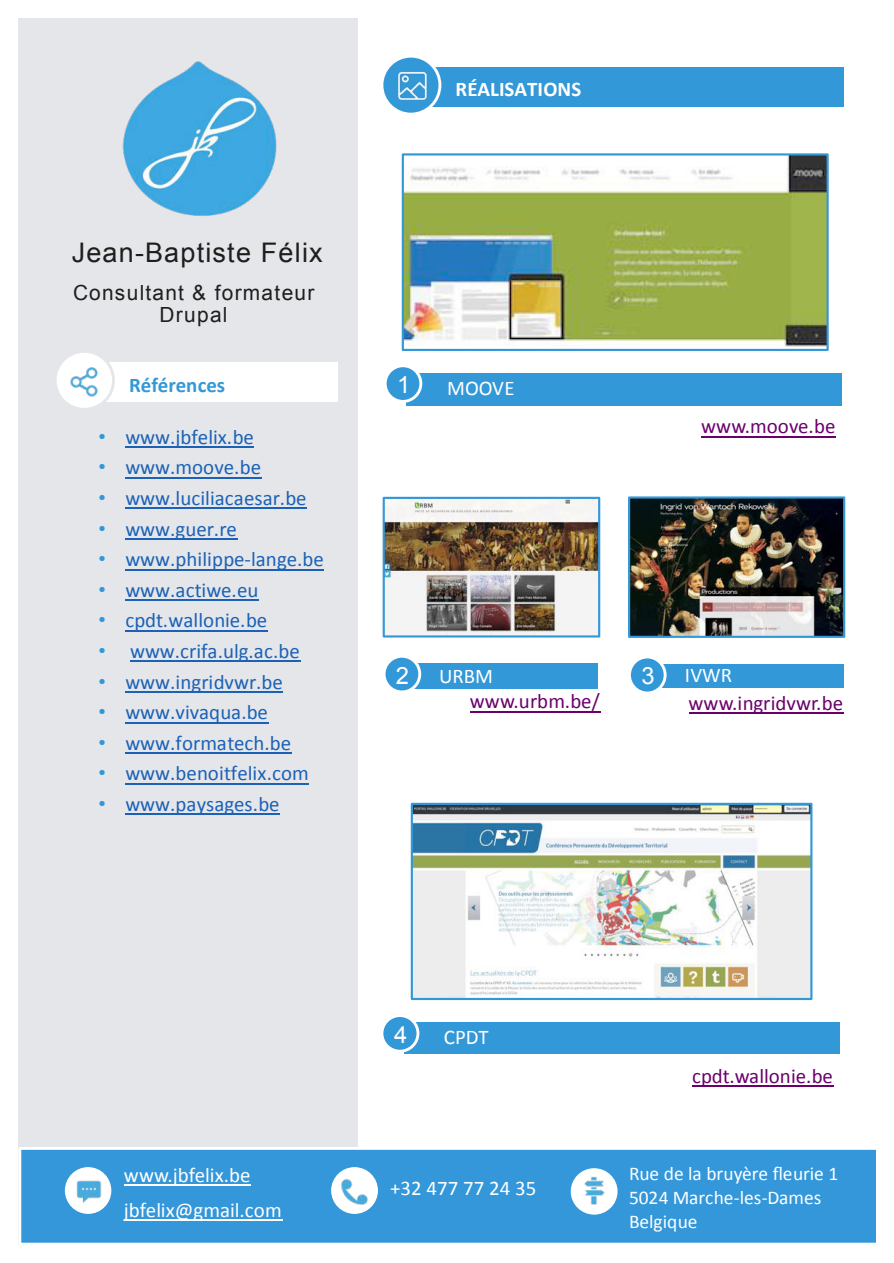
<style>
.page{position:relative;width:894px;height:1263px;background:#fff}
.page>*{position:absolute;margin:0;border:0;box-sizing:border-box;transform-origin:0 0}
.t1{font:27px "Arial";letter-spacing:.045em;color:#1e1e1d}
.t2{font:23.7px "Arial";color:#fff}
.t3{font:20.85px "Calibri";color:#1b62b6}
.t4{font:20.85px/35px "Calibri";color:#fff}
.t5{font:20.85px "Calibri";letter-spacing:.005em;color:#6b006d}
.t6{font:20.85px/21.6px "Arial";letter-spacing:.065em;color:#1e1e1d;text-align:center}
.t7{font:700 20.85px "Calibri";letter-spacing:.005em;color:#fff}
.t8{font:700 20.85px "Calibri";color:#3398d8}
.t9{font:19.5px/23.7px "Calibri";letter-spacing:-.005em;color:#fff}
.s1{font-family:"Arial";color:#3396d8}
</style>
<div class="page">
<div style="left:18px;top:18px;width:339px;height:1227px;background:#e5e6ea"></div>
<svg style="left:18px;top:1147px;width:857px;height:98px;background:#419edc"></svg>
<div style="left:65px;top:1167px;width:46px;height:47px;background:#fff;border-radius:50%"></div>
<img style="left:76px;top:1180px;width:29px;height:27px">
<div style="left:331px;top:1167px;width:47px;height:47px;background:#fff;border-radius:50%"></div>
<img style="left:341px;top:1178px;width:27px;height:27px">
<div style="left:570px;top:1168px;width:47px;height:47px;background:#fff;border-radius:50%"></div>
<img style="left:577px;top:1175px;width:28px;height:30px">
<div style="left:96px;top:362px;width:241px;height:40px;background:#fff"></div>
<svg style="left:54px;top:350px;width:61px;height:61px"></svg>
<img style="left:62px;top:360px;width:43px;height:42px">
<div style="left:423px;top:67px;width:419px;height:40px;background:#3398d8"></div>
<svg style="left:380px;top:55px;width:61px;height:61px"></svg>
<img style="left:391px;top:64px;width:42px;height:43px">
<img style="left:404px;top:156px;width:421px;height:191px">
<div style="left:401px;top:153px;width:427px;height:198px;border:2px solid #3398d8"></div>
<img style="left:385px;top:500px;width:212px;height:135px">
<div style="left:382px;top:497px;width:218px;height:141px;border:2px solid #3398d8"></div>
<img style="left:630px;top:499px;width:212px;height:136px">
<div style="left:627px;top:496px;width:218px;height:142px;border:2px solid #3398d8"></div>
<div style="left:406px;top:373px;width:436px;height:32px;background:#3398d8"></div>
<svg style="left:383px;top:364px;width:39px;height:39px"></svg>
<img style="left:413px;top:806px;width:396px;height:191px">
<div style="left:410px;top:803px;width:402px;height:197px;border:2px solid #3398d8"></div>
<div style="left:404px;top:1022px;width:435px;height:31px;background:#3398d8"></div>
<svg style="left:380px;top:1014px;width:39px;height:39px"></svg>
<div style="left:406px;top:663px;width:192px;height:26px;background:#3398d8"></div>
<svg style="left:382px;top:655px;width:39px;height:38px"></svg>
<div style="left:651px;top:664px;width:192px;height:23px;background:#3398d8"></div>
<svg style="left:627px;top:656px;width:39px;height:38px"></svg>
<div style="left:124px;top:1162px;width:165px;height:26px;background:#3397da"></div>
<hr style="left:124px;top:1185px;width:127px;height:1px;background:#fff">
<div style="left:124px;top:1197px;width:179px;height:31px;background:#3397da"></div>
<div style="left:390px;top:1175px;width:168px;height:32px;background:#3397da"></div>
<img style="left:122px;top:61px;width:155px;height:155px">
<img style="left:337px;top:373px;width:1px;height:22px">
<img style="left:701px;top:437px;width:134px;height:1px">
<hr style="left:701px;top:436px;width:134px;height:1px;background:#6b006d">
<img style="left:393px;top:371px;width:24px;height:22px">
<img style="left:692px;top:1085px;width:141px;height:1px">
<hr style="left:124px;top:1220px;width:158px;height:1px;background:#fff">
<hr style="left:692px;top:1086px;width:141px;height:1px;background:#6b006d">
<img style="left:390px;top:1021px;width:24px;height:22px">
<img style="left:470px;top:712px;width:130px;height:1px">
<hr style="left:469px;top:711px;width:131px;height:1px;background:#6b006d">
<img style="left:392px;top:661px;width:23px;height:23px">
<hr style="left:688px;top:712px;width:155px;height:2px;background:#6b006d">
<img style="left:637px;top:662px;width:24px;height:23px">
<img style="left:125px;top:446px;width:199px;height:368px">
<hr style="left:125px;top:447px;width:129px;height:1px;background:#1b62b6">
<hr style="left:125px;top:477px;width:136px;height:1px;background:#1b62b6">
<hr style="left:125px;top:508px;width:182px;height:1px;background:#1b62b6">
<hr style="left:125px;top:539px;width:112px;height:1px;background:#1b62b6">
<hr style="left:125px;top:569px;width:199px;height:1px;background:#1b62b6">
<hr style="left:125px;top:600px;width:133px;height:1px;background:#1b62b6">
<hr style="left:125px;top:630px;width:142px;height:1px;background:#1b62b6">
<hr style="left:130px;top:661px;width:170px;height:1px;background:#1b62b6">
<hr style="left:125px;top:692px;width:158px;height:1px;background:#1b62b6">
<hr style="left:125px;top:722px;width:143px;height:1px;background:#1b62b6">
<hr style="left:125px;top:753px;width:166px;height:1px;background:#1b62b6">
<hr style="left:125px;top:783px;width:184px;height:1px;background:#1b62b6">
<hr style="left:125px;top:814px;width:155px;height:1px;background:#1b62b6">
<p class="t1" style="left:72px;top:242px;width:252px">Jean-Baptiste Félix</p>
<p class="t6" style="left:73px;top:284px;width:242px">Consultant &amp; formateur<br>Drupal</p>
<p class="t8" style="left:129px;top:377px;width:98px">Références</p>
<p class="t3" style="left:98px;top:428px;width:157px"><span class="s1">•</span> www.jbfelix.be</p>
<p class="t3" style="left:98px;top:459px;width:164px"><span class="s1">•</span> www.moove.be</p>
<p class="t3" style="left:98px;top:489px;width:210px"><span class="s1">•</span> www.luciliacaesar.be</p>
<p class="t3" style="left:98px;top:520px;width:140px"><span class="s1">•</span> www.guer.re</p>
<p class="t3" style="left:98px;top:551px;width:227px"><span class="s1">•</span> www.philippe-lange.be</p>
<p class="t3" style="left:98px;top:581px;width:161px"><span class="s1">•</span> www.actiwe.eu</p>
<p class="t3" style="left:98px;top:612px;width:170px"><span class="s1">•</span> cpdt.wallonie.be</p>
<p class="t3" style="left:98px;top:642px;width:203px"><span class="s1">•</span> www.crifa.ulg.ac.be</p>
<p class="t3" style="left:98px;top:673px;width:186px"><span class="s1">•</span> www.ingridvwr.be</p>
<p class="t3" style="left:98px;top:704px;width:171px"><span class="s1">•</span> www.vivaqua.be</p>
<p class="t3" style="left:98px;top:734px;width:194px"><span class="s1">•</span> www.formatech.be</p>
<p class="t3" style="left:98px;top:765px;width:212px"><span class="s1">•</span> www.benoitfelix.com</p>
<p class="t3" style="left:98px;top:795px;width:183px"><span class="s1">•</span> www.paysages.be</p>
<p class="t7" style="left:455px;top:80px;width:127px">RÉALISATIONS</p>
<p class="t2" style="left:397px;top:376px;width:15px">1</p>
<p class="t4" style="left:447px;top:372px;width:69px">MOOVE</p>
<p class="t5" style="left:701px;top:418px;width:136px">www.moove.be</p>
<p class="t2" style="left:396px;top:666px;width:15px">2</p>
<p class="t4" style="left:439px;top:660px;width:55px">URBM</p>
<p class="t5" style="left:469px;top:693px;width:132px">www.urbm.be/</p>
<p class="t2" style="left:641px;top:667px;width:15px">3</p>
<p class="t4" style="left:684px;top:660px;width:49px">IVWR</p>
<p class="t5" style="left:688px;top:694px;width:156px">www.ingridvwr.be</p>
<p class="t4" style="left:124px;top:1159px;width:159px">www.jbfelix.be jbfelix@gmail.com</p>
<p class="t2" style="left:394px;top:1026px;width:15px">4</p>
<p class="t4" style="left:444px;top:1022px;width:46px">CPDT</p>
<p class="t4" style="left:390px;top:1172px;width:148px">+32 477 77 24 35</p>
<p class="t5" style="left:692px;top:1067px;width:142px">cpdt.wallonie.be</p>
<p class="t9" style="left:629px;top:1164px;width:211px">Rue de la bruyère fleurie 1<br>5024 Marche-les-Dames<br>Belgique</p>
</div>
